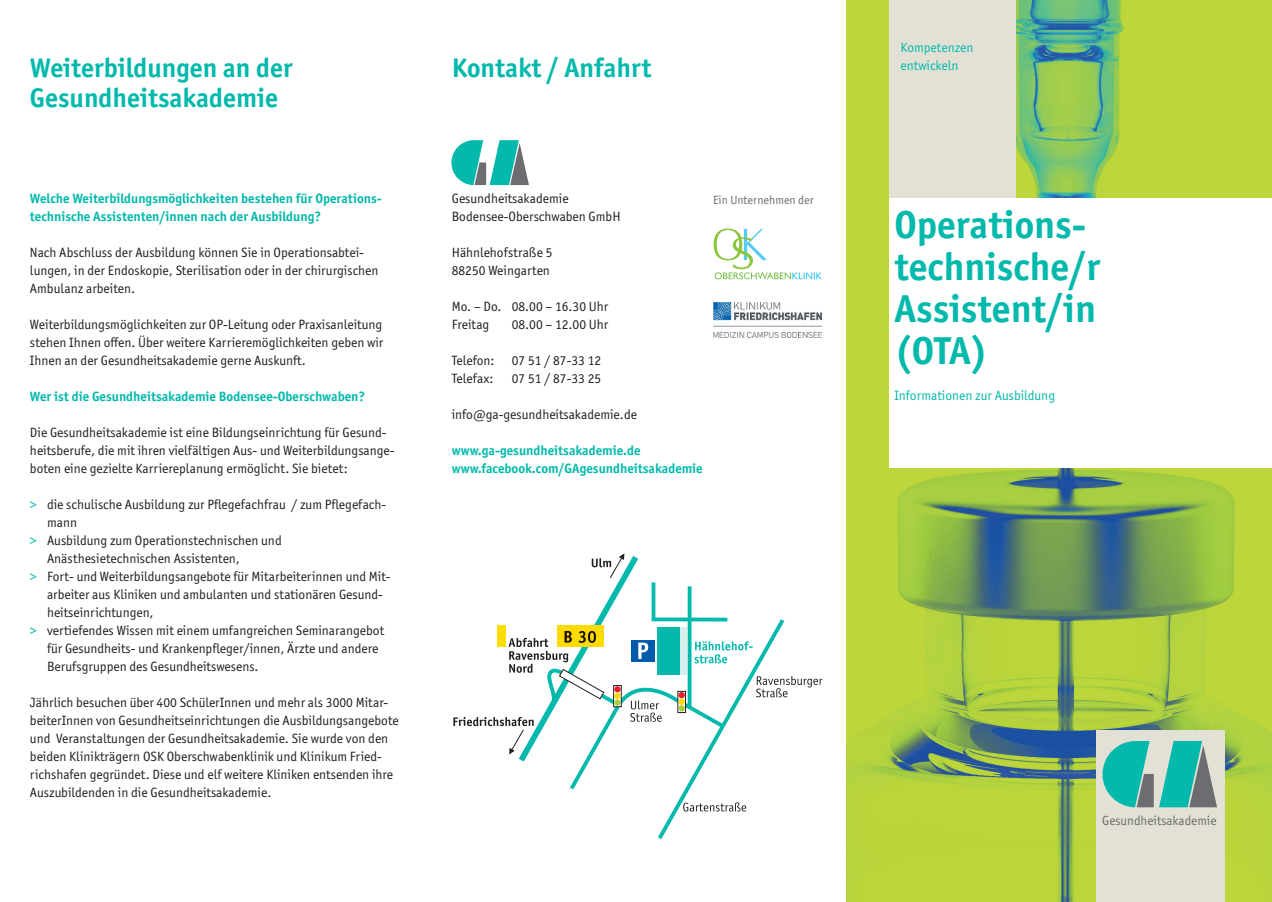
<style>
.page{position:relative;width:1272px;height:902px;background:#fff}
.page>*{position:absolute;margin:0;border:0;box-sizing:border-box;transform-origin:0 0}
.head_titel{font:700 39px "Officina Sans ITC Pro";color:#03b9ac}
.head{font:700 27px "Officina Sans ITC Pro";color:#03b9ac}
.fließtext{font:13.5px/18px "Officina Sans ITC Pro";color:#231f20}
.fließtext_bold_color{font:13.5px/18px "Officina Sans ITC Pro";color:#231f20}
.fließtext_bold_color-2{font:700 13.5px/18px "Officina Sans ITC Pro";color:#03b9ac}
.fließtext_telefon{font:13.5px "Officina Sans ITC Pro";color:#231f20}
.fließtext_color{font:13.5px "Officina Sans ITC Pro";color:#03b9ac}
.logosubline{font:13.2px "Officina Sans ITC Pro";color:#6c6d70}
._8pt_color{font:12px "Officina Sans ITC Pro";color:#6c6d70}
.s1{color:#03b9ac}
</style>
<div class="page">
<svg style="left:453px;top:553px;width:369px;height:286px"></svg>
<div style="left:497px;top:625px;width:9px;height:21px;background:#ffdc01"></div>
<svg style="left:451px;top:140px;width:78px;height:45px"></svg>
<svg style="left:713px;top:228px;width:109px;height:51px"></svg>
<img style="left:713px;top:303px;width:109px;height:35px">
<img style="left:846px;top:0;width:425px;height:901px">
<div style="left:889px;top:0;width:126px;height:198px;background:#e3e1d5"></div>
<div style="left:1096px;top:730px;width:129px;height:171px;background:#e3e1d5"></div>
<svg style="left:1102px;top:741px;width:114px;height:66px"></svg>
<div style="left:889px;top:198px;width:382px;height:269px;background:#fff"></div>
<p class="head" style="left:30px;top:51px;width:264px">Weiterbildungen an der</p>
<p class="head" style="left:30px;top:81px;width:249px">Gesundheitsakademie</p>
<p class="fließtext_bold_color-2" style="left:30px;top:189px;width:353px">Welche Weiterbildungsmöglichkeiten bestehen für Operations&shy;technische Assistenten/innen nach der Ausbildung?</p>
<p class="fließtext_bold_color" style="left:30px;top:243px;width:350px">Nach Abschluss der Ausbildung können Sie in Operationsabtei&shy;lungen, in der Endoskopie, Sterilisation oder in der chirurgischen<br>Ambulanz arbeiten.</p>
<p class="fließtext_bold_color" style="left:30px;top:315px;width:355px;text-align:justify">Weiterbildungsmöglichkeiten zur OP-Leitung oder Praxisanleitung stehen Ihnen offen. Über weitere Karrieremöglichkeiten geben wir Ihnen an der Gesundheitsakademie gerne Auskunft.</p>
<p class="fließtext_bold_color-2" style="left:30px;top:387px;width:337px">Wer ist die Gesundheitsakademie Bodensee-Oberschwaben?</p>
<p class="fließtext" style="left:30px;top:423px;width:366px">Die Gesundheitsakademie ist eine Bildungseinrichtung für Gesund&shy;heitsberufe, die mit ihren vielfältigen Aus- und Weiterbildungsange&shy;boten eine gezielte Karriereplanung ermöglicht. Sie bietet:</p>
<p class="fließtext" style="left:47px;top:495px;width:341px;text-indent:-17px"><span class="s1">&gt;</span> die schulische Ausbildung zur Pflegefachfrau / zum Pflegefach&shy;mann</p>
<p class="fließtext" style="left:47px;top:531px;width:236px;text-indent:-17px"><span class="s1">&gt;</span> Ausbildung zum Operationstechnischen und<br>Anästhesietechnischen Assistenten,</p>
<p class="fließtext" style="left:47px;top:567px;width:345px;text-indent:-17px"><span class="s1">&gt;</span> Fort- und Weiterbildungsangebote für Mitarbeiterinnen und Mit&shy;arbeiter aus Kliniken und ambulanten und stationären Gesund&shy;heitseinrichtungen,</p>
<p class="fließtext" style="left:47px;top:621px;width:339px;text-indent:-17px"><span class="s1">&gt;</span> vertiefendes Wissen mit einem umfangreichen Seminarangebot für Gesundheits- und Krankenpfleger/innen, Ärzte und andere<br>Berufsgruppen des Gesundheitswesens.</p>
<p class="fließtext" style="left:30px;top:693px;width:370px">Jährlich besuchen über 400 SchülerInnen und mehr als 3000 Mitar&shy;beiterInnen von Gesundheitseinrichtungen die Ausbildungsangebote und Veranstaltungen der Gesundheitsakademie. Sie wurde von den beiden Klinikträgern OSK Oberschwabenklinik und Klinikum Fried&shy;richshafen gegründet. Diese und elf weitere Kliniken entsenden ihre Auszubildenden in die Gesundheitsakademie.</p>
<p class="head" style="left:452px;top:51px;width:201px">Kontakt / Anfahrt</p>
<p class="fließtext" style="left:452px;top:189px;width:118px">Gesundheitsakademie</p>
<p class="fließtext" style="left:452px;top:207px;width:170px">Bodensee-Oberschwaben GmbH</p>
<p class="fließtext" style="left:452px;top:243px;width:102px">Hähnlehofstraße 5</p>
<p class="fließtext" style="left:452px;top:261px;width:100px">88250 Weingarten</p>
<p class="fließtext_telefon" style="left:452px;top:298px;width:158px">Mo. – Do. 08.00 – 16.30 Uhr</p>
<p class="fließtext_telefon" style="left:452px;top:316px;width:39px">Freitag</p>
<p class="fließtext_telefon" style="left:512px;top:316px;width:98px">08.00 – 12.00 Uhr</p>
<p class="fließtext_telefon" style="left:452px;top:352px;width:44px">Telefon:</p>
<p class="fließtext_telefon" style="left:512px;top:352px;width:91px">07 51 / 87-33 12</p>
<p class="fließtext_telefon" style="left:452px;top:370px;width:43px">Telefax:</p>
<p class="fließtext_telefon" style="left:512px;top:370px;width:91px">07 51 / 87-33 25</p>
<p class="fließtext" style="left:452px;top:405px;width:187px">info@ga-gesundheitsakademie.de</p>
<p class="fließtext_bold_color-2" style="left:452px;top:441px;width:190px">www.ga-gesundheitsakademie.de</p>
<p class="fließtext_bold_color-2" style="left:452px;top:459px;width:252px">www.facebook.com/GAgesundheitsakademie</p>
<p class="_8pt_color" style="left:713px;top:192px;width:102px">Ein Unternehmen der</p>
<p class="fließtext_color" style="left:900px;top:40px;width:74px">Kompetenzen</p>
<p class="fließtext_color" style="left:900px;top:58px;width:59px">entwickeln</p>
<p class="head_titel" style="left:894px;top:200px;width:193px">Operations-</p>
<p class="head_titel" style="left:894px;top:242px;width:207px">technische/r</p>
<p class="head_titel" style="left:894px;top:284px;width:203px">Assistent/in</p>
<p class="head_titel" style="left:894px;top:326px;width:95px">(OTA)</p>
<p class="fließtext_color" style="left:894px;top:387px;width:162px">Informationen zur Ausbildung</p>
<p class="logosubline" style="left:1102px;top:812px;width:116px">Gesundheitsakademie</p>
</div>
